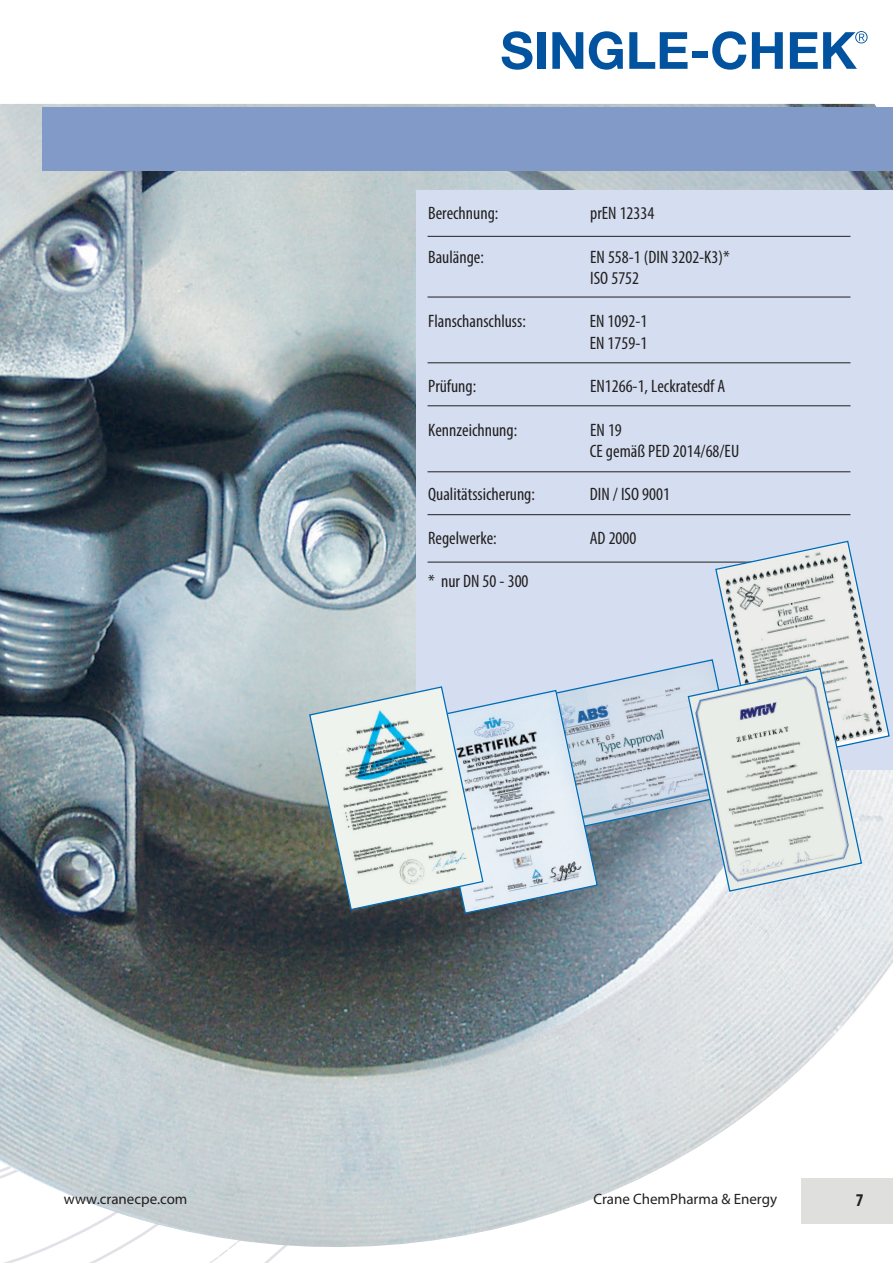
<style>
.page{position:relative;width:893px;height:1263px;background:#fff}
.page>*{position:absolute;margin:0;border:0;box-sizing:border-box;transform-origin:0 0}
.t1{font:condensed 18px/21.6px "Myriad Pro";color:#231f20}
.t2{font:700 condensed 18px "Myriad Pro";color:#231f20}
.t3{font:15px "Myriad Pro";color:#231f20}
</style>
<div class="page">
<img style="left:0;top:104px;width:893px;height:1159px">
<div style="left:417px;top:190px;width:476px;height:580px;background:#d4def0"></div>
<hr style="left:427px;top:236px;width:423px;height:1px;background:#231f20">
<hr style="left:427px;top:297px;width:423px;height:1px;background:#231f20">
<hr style="left:427px;top:362px;width:423px;height:1px;background:#231f20">
<hr style="left:427px;top:405px;width:423px;height:1px;background:#231f20">
<hr style="left:427px;top:471px;width:423px;height:1px;background:#231f20">
<hr style="left:427px;top:514px;width:423px;height:1px;background:#231f20">
<svg style="left:273px;top:540px;width:617px;height:375px"></svg>
<svg style="left:502px;top:31px;width:30px;height:39px"></svg>
<div style="left:537px;top:32px;width:8px;height:37px;background:#0153a0"></div>
<svg style="left:552px;top:32px;width:31px;height:37px"></svg>
<svg style="left:589px;top:31px;width:34px;height:39px"></svg>
<svg style="left:629px;top:32px;width:58px;height:37px"></svg>
<div style="left:692px;top:52px;width:16px;height:6px;background:#0153a0"></div>
<svg style="left:712px;top:31px;width:34px;height:39px"></svg>
<svg style="left:752px;top:32px;width:31px;height:37px"></svg>
<svg style="left:790px;top:31px;width:77px;height:38px"></svg>
<div style="left:43px;top:107px;width:850px;height:64px;background:#819ac8"></div>
<div style="left:801px;top:1178px;width:92px;height:45px;background:#dfdfde"></div>
<p class="t1" style="left:428px;top:202px;width:72px">Berechnung:</p>
<p class="t1" style="left:590px;top:202px;width:66px">prEN 12334</p>
<p class="t1" style="left:428px;top:246px;width:57px">Baulänge:</p>
<p class="t1" style="left:590px;top:246px;width:141px">EN 558-1 (DIN 3202-K3)*<br>ISO 5752</p>
<p class="t1" style="left:428px;top:310px;width:99px">Flanschanschluss:</p>
<p class="t1" style="left:590px;top:310px;width:59px">EN 1092-1<br>EN 1759-1</p>
<p class="t1" style="left:428px;top:375px;width:50px">Prüfung:</p>
<p class="t1" style="left:590px;top:375px;width:137px">EN1266-1, Leckratesdf A</p>
<p class="t1" style="left:428px;top:418px;width:91px">Kennzeichnung:</p>
<p class="t1" style="left:590px;top:418px;width:151px">EN 19<br>CE gemäß PED 2014/68/EU</p>
<p class="t1" style="left:428px;top:483px;width:108px">Qualitätssicherung:</p>
<p class="t1" style="left:590px;top:483px;width:82px">DIN / ISO 9001</p>
<p class="t1" style="left:428px;top:526px;width:70px">Regelwerke:</p>
<p class="t1" style="left:590px;top:526px;width:48px">AD 2000</p>
<p class="t1" style="left:428px;top:570px;width:102px">* nur DN 50 - 300</p>
<p class="t3" style="left:64px;top:1190px;width:125px">www.cranecpe.com</p>
<p class="t3" style="left:593px;top:1189px;width:185px">Crane ChemPharma &amp; Energy</p>
<p class="t2" style="left:856px;top:1190px;width:9px">7</p>
</div>
